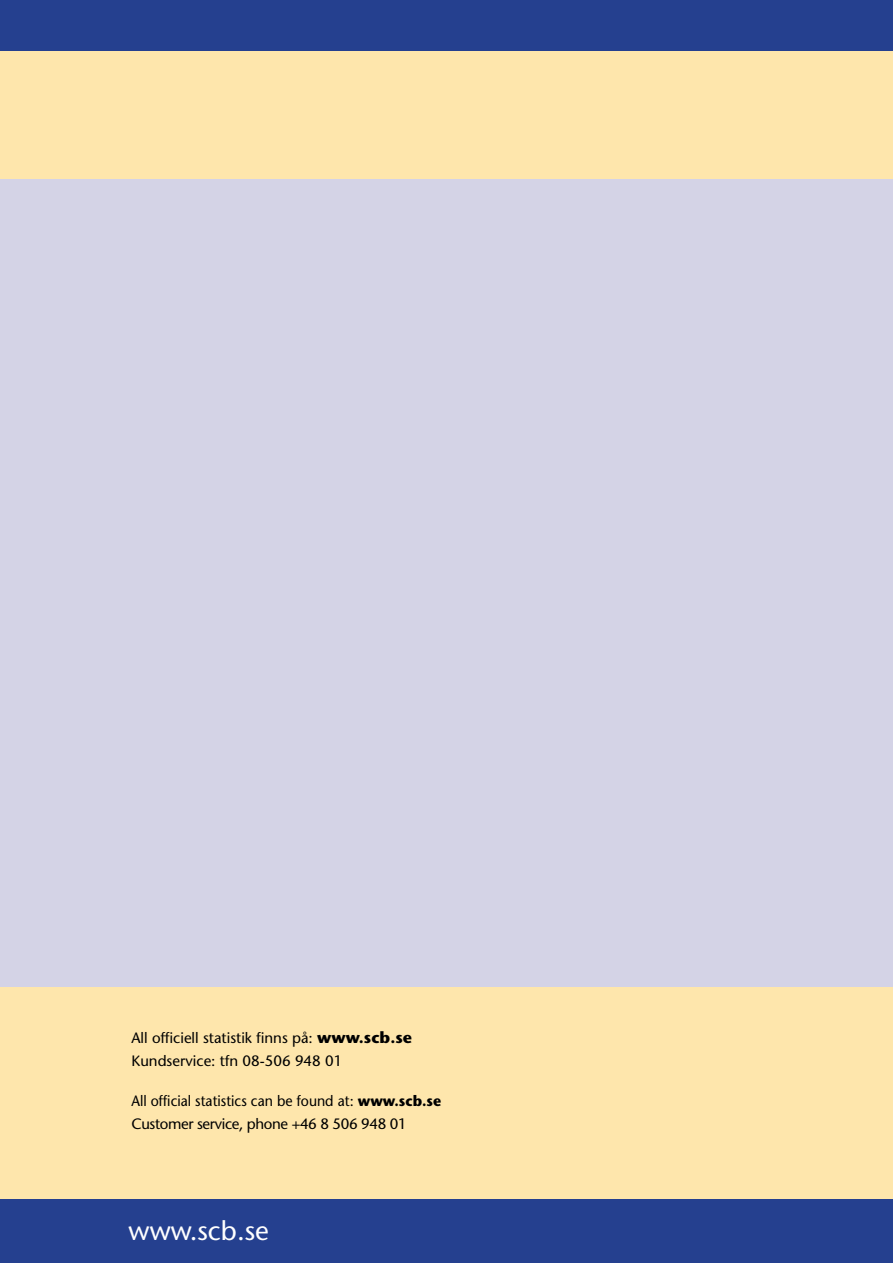
<style>
.page{position:relative;width:893px;height:1263px;background:#fff}
.page>*{position:absolute;margin:0;border:0;box-sizing:border-box;transform-origin:0 0}
.t1{font:500 27px "Stone Sans Std";color:#fff}
.t2{font:500 15px/23px "Stone Sans Std";color:#000;scale:.94 1}
.t3{font:500 15px/23px "Stone Sans Std";color:#000}
.s1{font-weight:700;font-size:16.05px}
.s2{font-weight:700}
</style>
<div class="page">
<div style="left:0;top:179px;width:893px;height:809px;background:#d4d3e6"></div>
<div style="left:0;top:0;width:893px;height:179px;background:#fee6ac"></div>
<div style="left:0;top:0;width:893px;height:51px;background:#25408f"></div>
<div style="left:0;top:987px;width:893px;height:276px;background:#fee6ac"></div>
<div style="left:0;top:1200px;width:893px;height:63px;background:#25408f"></div>
<p class="t3" style="left:131px;top:1026px;width:282px">All officiell statistik finns på: <span class="s1">www.scb.se<br></span>Kundservice: tfn 08-506 948 01</p>
<p class="t2" style="left:131px;top:1089px;width:331px">All official statistics can be found at: <span class="s2">www.scb.se<br></span>Customer service, phone +46 8 506 948 01</p>
<h1 class="t1" style="left:129px;top:1215px;width:142px">www.scb.se</h1>
</div>
